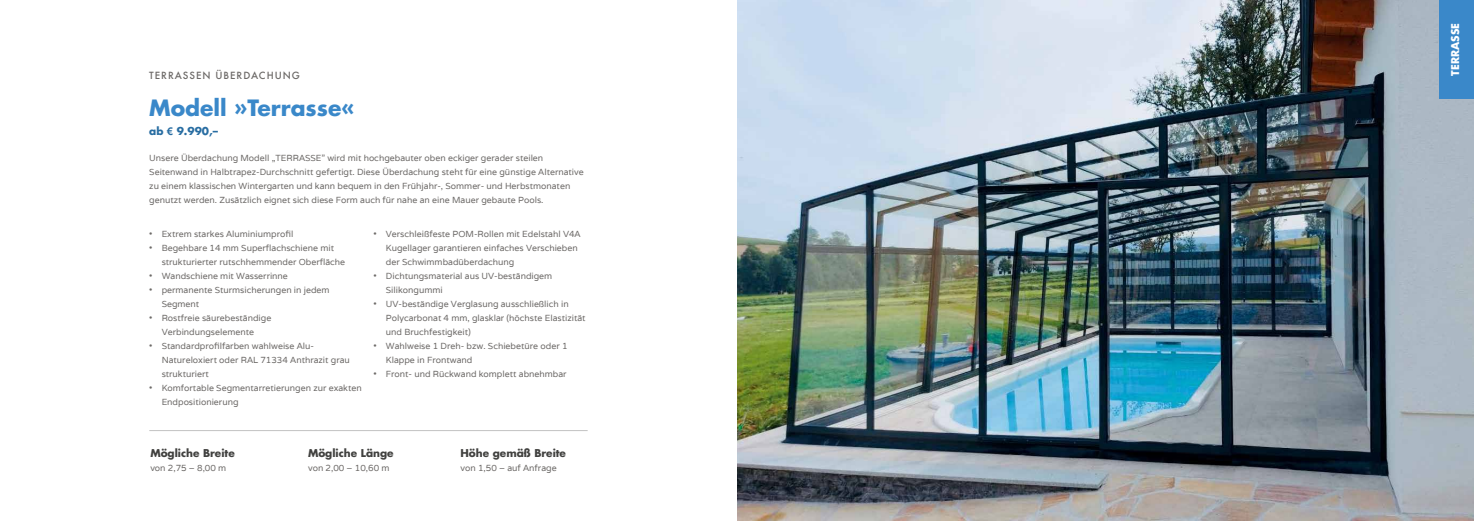
<style>
.page{position:relative;width:1474px;height:521px;background:#fff}
.page>*{position:absolute;margin:0;border:0;box-sizing:border-box;transform-origin:0 0}
.t1{font:700 21.88px "Futura";color:#3a88c9}
.t2{font:700 10.5px "Futura";color:#41413f}
.t3{font:700 10.5px "Futura";color:#286da2}
.t4{font:700 10.5px "Futura";color:#fff}
.t5{font:500 9.62px "Futura";letter-spacing:.1em;color:#6c6967}
.t6{font:8.75px/14px "Varela";color:#6c6967}
.s1{font-family:"Arial"}
</style>
<div class="page">
<img style="left:737px;top:0;width:736px;height:521px">
<div style="left:1439px;top:0;width:34px;height:99px;background:#3a88c9"></div>
<hr style="left:149px;top:430px;width:438px;height:1px;background:#c2c2c2">
<p class="t5" style="left:149px;top:69px;width:152px">TERRASSEN ÜBERDACHUNG</p>
<h1 class="t1" style="left:149px;top:92px;width:207px">Modell »Terrasse«</h1>
<p class="t3" style="left:149px;top:124px;width:70px">ab <span class="s1">€</span> 9.990,–</p>
<p class="t6" style="left:149px;top:151px;width:436px">Unsere Überdachung Modell „TERRASSE” wird mit hochgebauter oben eckiger gerader steilen Seitenwand in Halbtrapez-Durchschnitt gefertigt. Diese Überdachung steht für eine günstige Alternative zu einem klassischen Wintergarten und kann bequem in den Frühjahr-, Sommer- und Herbstmonaten genutzt werden. Zusätzlich eignet sich diese Form auch für nahe an eine Mauer gebaute Pools.</p>
<p class="t6" style="left:149px;top:226px;width:145px">• Extrem starkes Aluminiumprofil</p>
<p class="t6" style="left:162px;top:240px;width:185px;text-indent:-12px">• Begehbare 14 mm Superflachschiene mit strukturierter rutschhemmender Oberfläche</p>
<p class="t6" style="left:149px;top:268px;width:140px">• Wandschiene mit Wasserrinne</p>
<p class="t6" style="left:162px;top:282px;width:169px;text-indent:-12px">• permanente Sturmsicherungen in jedem<br>Segment</p>
<p class="t6" style="left:149px;top:310px;width:124px;text-align:center">• Rostfreie säurebeständige<br>Verbindungselemente</p>
<p class="t6" style="left:162px;top:338px;width:190px;text-indent:-12px">• Standardprofilfarben wahlweise Alu-<br>Natureloxiert oder RAL 71334 Anthrazit grau strukturiert</p>
<p class="t6" style="left:162px;top:380px;width:201px;text-indent:-12px">• Komfortable Segmentarretierungen zur exakten<br>Endpositionierung</p>
<p class="t6" style="left:386px;top:226px;width:196px;text-indent:-12px">• Verschleißfeste POM-Rollen mit Edelstahl V4A<br>Kugellager garantieren einfaches Verschieben der Schwimmbadüberdachung</p>
<p class="t6" style="left:386px;top:268px;width:168px;text-indent:-12px">• Dichtungsmaterial aus UV-beständigem<br>Silikongummi</p>
<p class="t6" style="left:386px;top:296px;width:201px;text-indent:-12px">• UV-beständige Verglasung ausschließlich in<br>Polycarbonat 4 mm, glasklar (höchste Elastizität und Bruchfestigkeit)</p>
<p class="t6" style="left:386px;top:338px;width:183px;text-indent:-12px">• Wahlweise 1 Dreh- bzw. Schiebetüre oder 1<br>Klappe in Frontwand</p>
<p class="t6" style="left:373px;top:366px;width:195px">• Front- und Rückwand komplett abnehmbar</p>
<p class="t2" style="left:150px;top:445px;width:86px">Mögliche Breite</p>
<p class="t6" style="left:150px;top:460px;width:77px">von 2,75 – 8,00 m</p>
<p class="t2" style="left:308px;top:445px;width:87px">Mögliche Länge</p>
<p class="t6" style="left:308px;top:460px;width:83px">von 2,00 – 10,60 m</p>
<p class="t2" style="left:460px;top:445px;width:107px">Höhe gemäß Breite</p>
<p class="t6" style="left:460px;top:460px;width:98px">von 1,50 – auf Anfrage</p>
<p class="t4" style="left:1447px;top:76px;width:54px;rotate:-90deg">TERRASSE</p>
</div>
